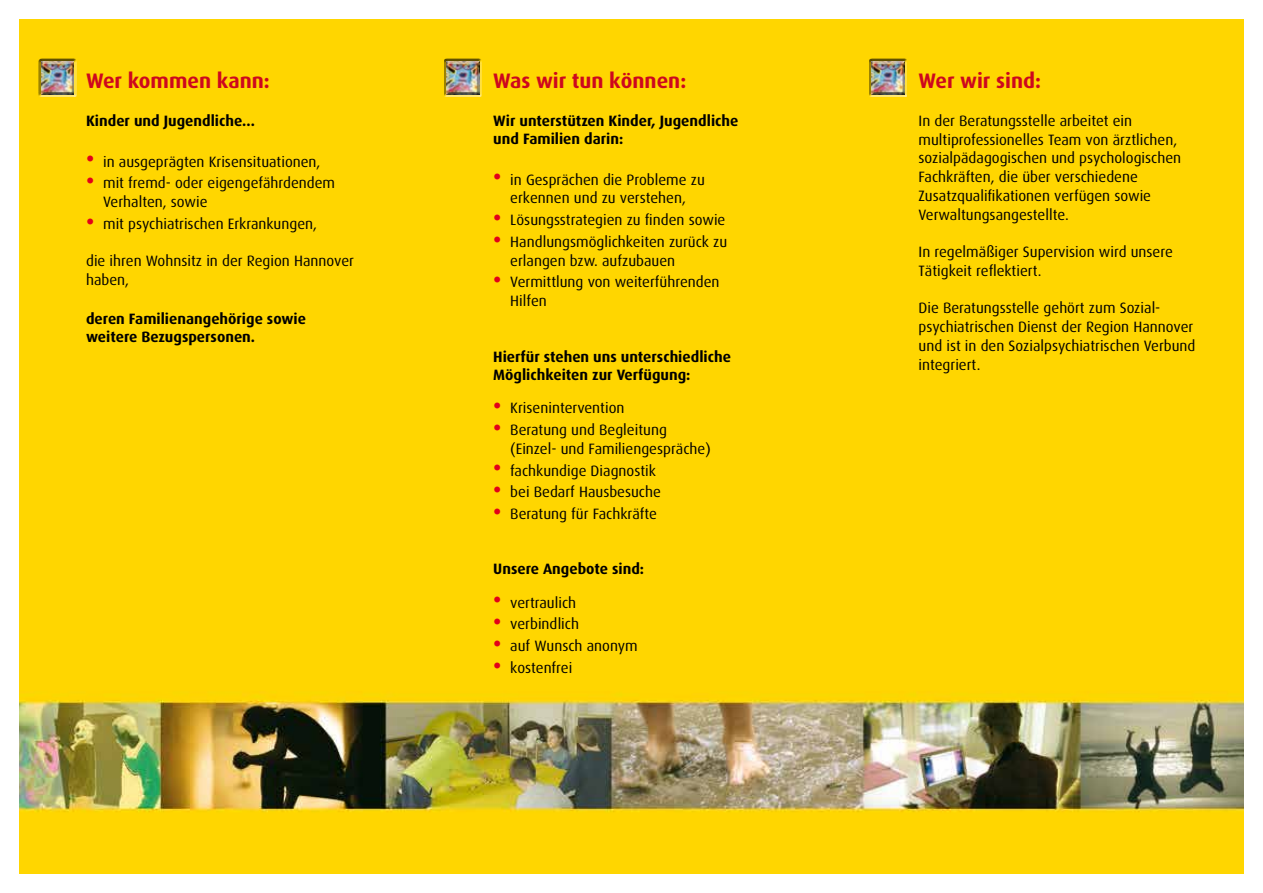
<style>
.page{position:relative;width:1263px;height:893px;background:#fff}
.page>*{position:absolute;margin:0;border:0;box-sizing:border-box;transform-origin:0 0}
.t1{font:700 21px "Dax";color:#cd071e}
.t2{font:15px/18.8px "Dax";color:#000}
.t3{font:700 15px/18px "Dax";color:#000}
</style>
<div class="page">
<img style="left:19px;top:19px;width:1225px;height:855px">
<svg style="left:38px;top:58px;width:39px;height:2px"></svg>
<div style="left:38px;top:60px;width:39px;height:37px;background:#000;opacity:.9"></div>
<svg style="left:443px;top:58px;width:39px;height:2px"></svg>
<div style="left:443px;top:60px;width:39px;height:37px;background:#000;opacity:.9"></div>
<svg style="left:868px;top:58px;width:40px;height:2px"></svg>
<div style="left:868px;top:60px;width:40px;height:37px;background:#000;opacity:.9"></div>
<svg style="left:494px;top:174px;width:6px;height:6px"></svg>
<svg style="left:494px;top:214px;width:6px;height:6px"></svg>
<svg style="left:494px;top:236px;width:6px;height:6px"></svg>
<svg style="left:494px;top:277px;width:6px;height:5px"></svg>
<svg style="left:494px;top:403px;width:6px;height:5px"></svg>
<svg style="left:494px;top:424px;width:6px;height:6px"></svg>
<svg style="left:494px;top:465px;width:6px;height:6px"></svg>
<svg style="left:494px;top:487px;width:6px;height:5px"></svg>
<svg style="left:494px;top:508px;width:6px;height:6px"></svg>
<svg style="left:494px;top:597px;width:6px;height:6px"></svg>
<svg style="left:494px;top:619px;width:6px;height:5px"></svg>
<svg style="left:494px;top:640px;width:6px;height:6px"></svg>
<svg style="left:494px;top:662px;width:6px;height:6px"></svg>
<svg style="left:87px;top:156px;width:6px;height:6px"></svg>
<svg style="left:87px;top:178px;width:6px;height:5px"></svg>
<svg style="left:87px;top:218px;width:6px;height:6px"></svg>
<h1 class="t1" style="left:86px;top:69px;width:185px">Wer kommen kann:</h1>
<p class="t3" style="left:86px;top:112px;width:170px">Kinder und Jugendliche...</p>
<p class="t2" style="left:103px;top:151px;width:234px;line-height:21.8px">in ausgeprägten Krisensituationen, mit fremd- oder eigengefährdendem</p>
<p class="t2" style="left:103px;top:191px;width:215px;line-height:21.8px">Verhalten, sowie<br>mit psychiatrischen Erkrankungen,</p>
<p class="t2" style="left:86px;top:252px;width:269px">die ihren Wohnsitz in der Region Hannover haben,</p>
<p class="t3" style="left:86px;top:310px;width:221px">deren Familienangehörige sowie weitere Bezugspersonen.</p>
<h1 class="t1" style="left:493px;top:69px;width:194px">Was wir tun können:</h1>
<p class="t3" style="left:493px;top:112px;width:247px">Wir unterstützen Kinder, Jugendliche und Familien darin:</p>
<p class="t2" style="left:510px;top:170px;width:196px">in Gesprächen die Probleme zu erkennen und zu verstehen,</p>
<p class="t2" style="left:510px;top:209px;width:219px;line-height:21.8px">Lösungsstrategien zu finden sowie<br>Handlungsmöglichkeiten zurück zu</p>
<p class="t2" style="left:510px;top:250px;width:211px;line-height:21.8px">erlangen bzw. aufzubauen<br>Vermittlung von weiterführenden</p>
<p class="t2" style="left:510px;top:292px;width:38px">Hilfen</p>
<p class="t3" style="left:493px;top:347px;width:239px">Hierfür stehen uns unterschiedliche<br>Möglichkeiten zur Verfügung:</p>
<p class="t2" style="left:510px;top:397px;width:158px;line-height:21.8px">Krisenintervention<br>Beratung und Begleitung</p>
<p class="t2" style="left:510px;top:438px;width:202px;line-height:21.8px">(Einzel- und Familiengespräche) fachkundige Diagnostik<br>bei Bedarf Hausbesuche<br>Beratung für Fachkräfte</p>
<p class="t3" style="left:493px;top:560px;width:152px">Unsere Angebote sind:</p>
<p class="t2" style="left:510px;top:592px;width:129px;line-height:21.8px">vertraulich verbindlich<br>auf Wunsch anonym kostenfrei</p>
<h1 class="t1" style="left:918px;top:69px;width:124px">Wer wir sind:</h1>
<p class="t2" style="left:918px;top:111px;width:264px">In der Beratungsstelle arbeitet ein multiprofessionelles Team von ärztlichen, sozialpädagogischen und psychologischen Fachkräften, die über verschiedene Zusatzqualifikationen verfügen sowie Verwaltungsangestellte.</p>
<p class="t2" style="left:918px;top:243px;width:256px">In regelmäßiger Supervision wird unsere<br>Tätigkeit reflektiert.</p>
<p class="t2" style="left:918px;top:299px;width:278px">Die Beratungsstelle gehört zum Sozial&shy;psychiatrischen Dienst der Region Hannover und ist in den Sozialpsychiatrischen Verbund integriert.</p>
</div>
